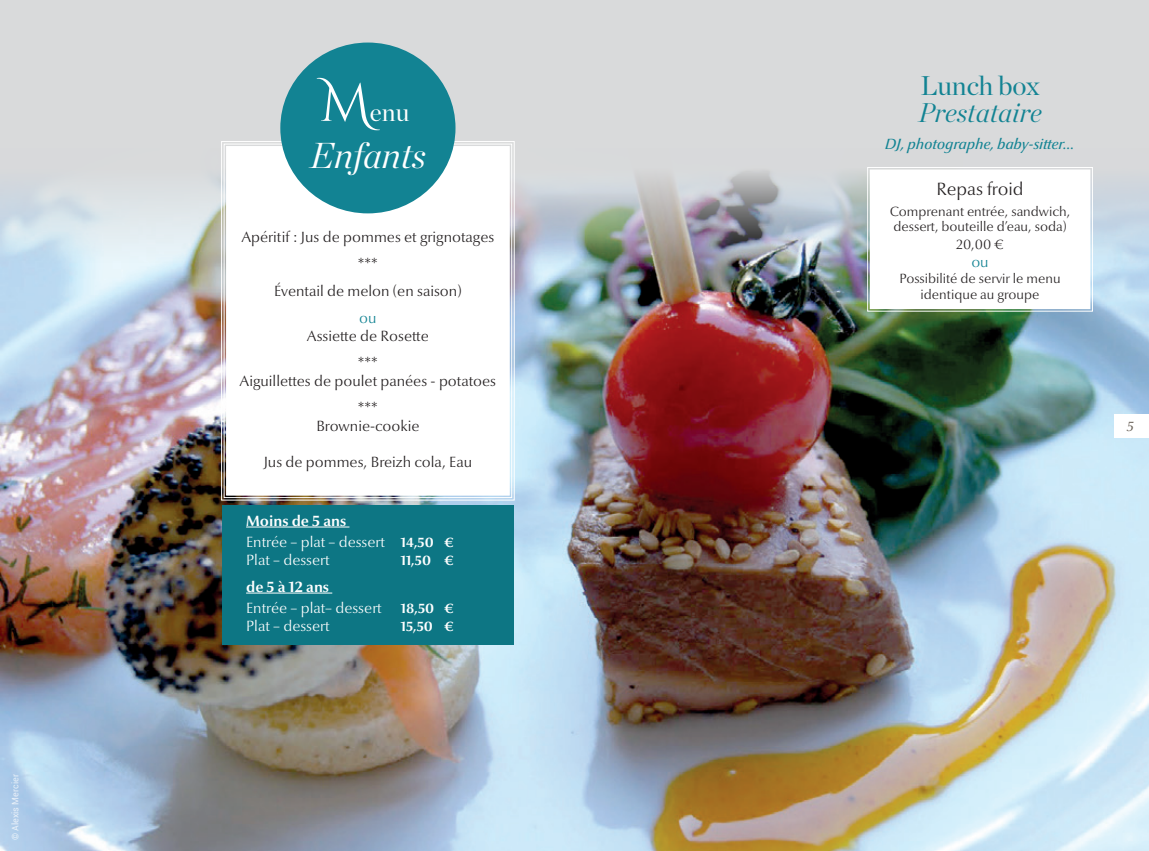
<style>
.page{position:relative;width:1149px;height:851px;background:#fff}
.page>*{position:absolute;margin:0;border:0;box-sizing:border-box;transform-origin:0 0}
.t1{font:italic 300 36px "Chronicle Display";color:#fff}
.t2{font:italic 300 27px "Chronicle Display";color:#128393}
.t3{font:27px "Chronicle Display";color:#128393}
.t4{font:25.2px "Chronicle Display";color:#fff}
.t5{font:300 18px "Optima Nova LT Pro";color:#231f20}
.t6{font:300 15px/27px "Optima Nova LT Pro";color:#231f20;text-align:center}
.t7{font:300 15px/21px "Optima Nova LT Pro";color:#fff}
.t8{font:italic 500 15px "Optima Nova LT Pro";color:#128393}
.t9{font:700 15px "Optima Nova LT Pro";color:#fff}
.t10{font:300 15px "Optima Nova LT Pro";color:#128393}
.t11{font:300 13.5px/15px "Optima Nova LT Pro";color:#231f20}
.t12{font:700 13.5px "Optima Nova LT Pro";color:#fff}
.t13{font:italic 13.5px "Optima Nova LT Pro";color:#686056}
.t14{font:9px "Roboto";color:#fff}
.s1{font-weight:700}
.s2{font-weight:700;font-size:13.5px}
</style>
<div class="page">
<div style="left:0;top:0;width:1148px;height:850px;background:#d9dadb"></div>
<img style="left:0;top:171px;width:1148px;height:679px">
<img style="left:220px;top:140px;width:295px;height:361px">
<svg style="left:223px;top:143px;width:289px;height:355px"></svg>
<div style="left:225px;top:145px;width:285px;height:351px;background:#fff"></div>
<div style="left:280px;top:43px;width:175px;height:170px;background:#128393;border-radius:50%"></div>
<div style="left:222px;top:504px;width:291px;height:140px;background:#0d7684"></div>
<hr style="left:246px;top:526px;width:103px;height:1px;background:#fff">
<hr style="left:246px;top:592px;width:86px;height:1px;background:#fff">
<svg style="left:317px;top:78px;width:63px;height:52px"></svg>
<div style="left:866px;top:167px;width:227px;height:145px;background:#fff"></div>
<div style="left:869px;top:169px;width:220px;height:140px;border:1px solid #fff"></div>
<div style="left:871px;top:172px;width:216px;height:134px;border:1px solid #fff"></div>
<div style="left:1113px;top:414px;width:35px;height:23px;background:#fff"></div>
<p class="t14" style="left:9px;top:840px;width:68px;rotate:-90deg">© Alexis Mercier</p>
<h3 class="t4" style="left:370px;top:93px;width:41px">enu</h3>
<h1 class="t1" style="left:310px;top:127px;width:117px">Enfants</h1>
<p class="t6" style="left:241px;top:223px;width:254px">Apéritif : Jus de pommes et grignotages ***<br>Éventail de melon (en saison)</p>
<p class="t10" style="left:359px;top:308px;width:19px">ou</p>
<p class="t6" style="left:307px;top:322px;width:123px">Assiette de Rosette ***</p>
<p class="t6" style="left:239px;top:367px;width:258px">Aiguillettes de poulet panées - potatoes ***</p>
<p class="t6" style="left:316px;top:412px;width:105px">Brownie-cookie</p>
<p class="t6" style="left:263px;top:448px;width:210px">Jus de pommes, Breizh cola, Eau</p>
<p class="t7" style="left:246px;top:510px;width:209px"><span class="s1">Moins de 5 ans<br></span>Entrée – plat – dessert <span class="s2">14,50 €</span></p>
<p class="t7" style="left:246px;top:549px;width:85px">Plat – dessert</p>
<p class="t12" style="left:400px;top:551px;width:55px">11,50 €</p>
<p class="t9" style="left:246px;top:577px;width:84px">de 5 à 12 ans</p>
<p class="t7" style="left:246px;top:597px;width:137px">Entrée – plat– dessert</p>
<p class="t12" style="left:400px;top:599px;width:55px">18,50 €</p>
<p class="t7" style="left:246px;top:615px;width:85px">Plat – dessert</p>
<p class="t12" style="left:400px;top:617px;width:55px">15,50 €</p>
<h2 class="t3" style="left:920px;top:65px;width:121px">Lunch box</h2>
<h2 class="t2" style="left:918px;top:91px;width:125px">Prestataire</h2>
<p class="t8" style="left:885px;top:134px;width:191px">DJ, photographe, baby-sitter…</p>
<p class="t5" style="left:936px;top:177px;width:89px">Repas froid</p>
<p class="t11" style="left:889px;top:203px;width:182px">Comprenant entrée, sandwich, dessert, bouteille d’eau, soda)</p>
<p class="t11" style="left:955px;top:236px;width:49px">20,00 €</p>
<p class="t10" style="left:971px;top:252px;width:19px">ou</p>
<p class="t11" style="left:899px;top:270px;width:162px;line-height:16.2px;text-align:center">Possibilité de servir le menu identique au groupe</p>
<p class="t13" style="left:1126px;top:418px;width:11px">5</p>
</div>
